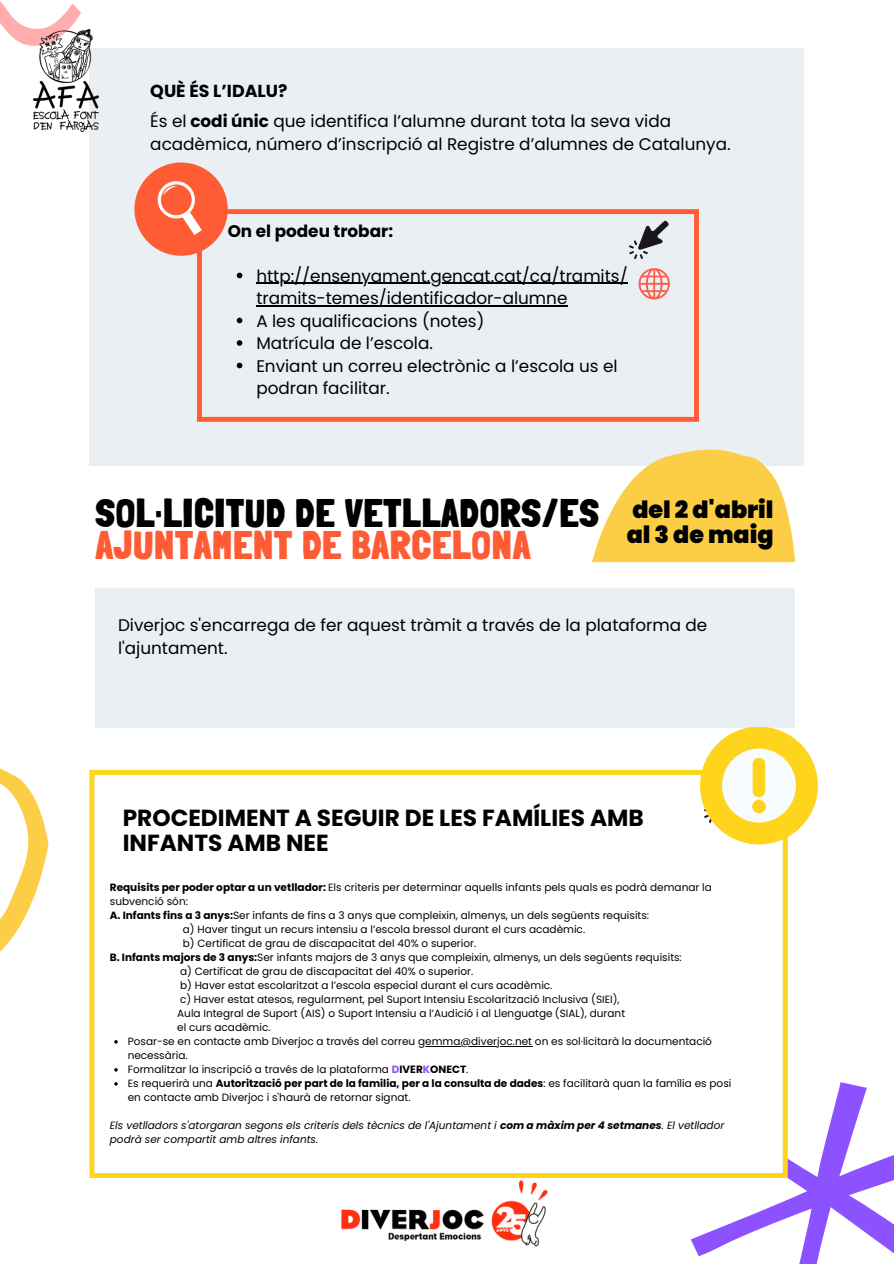
<style>
.page{position:relative;width:894px;height:1264px;background:#fff}
.page>*{position:absolute;margin:0;border:0;box-sizing:border-box;transform-origin:0 0}
.t1{font:900 39px "Londrina Solid";letter-spacing:.035em;color:#000}
.t2{font:900 39px "Londrina Solid";letter-spacing:.035em;color:#ff5b34}
.t3{font:900 23.7px/25.7px "Poppins";color:#000}
.t4{font:700 23.25px/24.8px "Poppins";color:#000}
.t5{font:700 17.4px "Poppins";color:#000}
.t6{font:16.8px/22.5px "Poppins";color:#000}
.t7{font:700 16.8px "Poppins";color:#000}
.t8{font:10.5px "Poppins";color:#000}
.t9{font:italic 10.5px/14px "Poppins";color:#000}
.t10{font:700 10.5px "Poppins";color:#000}
.s1{font-weight:700}
.s2{font-weight:700;color:#8c52ff}
.s3{font-weight:400}
</style>
<div class="page">
<svg style="left:0;top:1px;width:81px;height:45px"></svg>
<svg style="left:690px;top:1082px;width:203px;height:181px"></svg>
<svg style="left:0;top:768px;width:48px;height:184px"></svg>
<div style="left:89px;top:48px;width:715px;height:417px;background:#eaeff4"></div>
<svg style="left:197px;top:209px;width:501px;height:213px"></svg>
<div style="left:134px;top:162px;width:94px;height:94px;background:#ff5b34;border-radius:50%"></div>
<svg style="left:157px;top:181px;width:45px;height:54px"></svg>
<svg style="left:237px;top:273px;width:5px;height:5px"></svg>
<hr style="left:256px;top:283px;width:371px;height:1px;background:#000">
<hr style="left:256px;top:305px;width:311px;height:1px;background:#000">
<svg style="left:237px;top:318px;width:5px;height:5px"></svg>
<svg style="left:237px;top:340px;width:5px;height:6px"></svg>
<svg style="left:237px;top:363px;width:5px;height:5px"></svg>
<svg style="left:621px;top:217px;width:56px;height:82px"></svg>
<img style="left:329px;top:1177px;width:232px;height:70px">
<div style="left:96px;top:588px;width:698px;height:140px;background:#eaeff4"></div>
<svg style="left:591px;top:449px;width:204px;height:113px"></svg>
<svg style="left:89px;top:770px;width:698px;height:407px"></svg>
<div style="left:699px;top:726px;width:118px;height:118px;background:#ffd41d;border-radius:50%"></div>
<svg style="left:696px;top:748px;width:99px;height:78px"></svg>
<svg style="left:114px;top:1040px;width:4px;height:3px"></svg>
<hr style="left:418px;top:1046px;width:114px;height:1px;background:#000">
<svg style="left:114px;top:1068px;width:4px;height:3px"></svg>
<svg style="left:114px;top:1082px;width:4px;height:3px"></svg>
<img style="left:33px;top:30px;width:66px;height:101px">
<h3 class="t5" style="left:150px;top:79px;width:139px">QUÈ ÉS L’IDALU?</h3>
<h3 class="t6" style="left:150px;top:110px;width:581px">És el <span class="s1">codi únic</span> que identifica l’alumne durant tota la seva vida acadèmica, número d’inscripció al Registre d’alumnes de Catalunya.</h3>
<h3 class="t7" style="left:228px;top:219px;width:167px">On el podeu trobar:</h3>
<h3 class="t6" style="left:256px;top:264px;width:373px">http://ensenyament.gencat.cat/ca/tramits/ tramits-temes/identificador-alumne<br>A les qualificacions (notes)<br>Matrícula de l’escola.<br>Enviant un correu electrònic a l’escola us el podran facilitar.</h3>
<h1 class="t1" style="left:96px;top:489px;width:504px">SOL·LICITUD DE VETLLADORS/ES</h1>
<h1 class="t2" style="left:96px;top:522px;width:435px">AJUNTAMENT DE BARCELONA</h1>
<h2 class="t3" style="left:626px;top:496px;width:148px">del 2 d'abril al 3 de maig</h2>
<h3 class="t6" style="left:118px;top:614px;width:590px">Diverjoc s'encarrega de fer aquest tràmit a través de la plataforma de l'ajuntament.</h3>
<h3 class="t4" style="left:123px;top:805px;width:522px">PROCEDIMENT A SEGUIR DE LES FAMÍLIES AMB<br>INFANTS AMB NEE</h3>
<p class="t8" style="left:110px;top:880px;width:603px"><span class="s1">Requisits per poder optar a un vetllador:</span> Els criteris per determinar aquells infants pels quals es podrà demanar la</p>
<p class="t8" style="left:110px;top:894px;width:80px">subvenció són:</p>
<p class="t8" style="left:110px;top:908px;width:540px"><span class="s1">A. Infants fins a 3 anys:</span>Ser infants de fins a 3 anys que compleixin, almenys, un dels següents requisits:</p>
<p class="t8" style="left:183px;top:922px;width:404px">a) Haver tingut un recurs intensiu a l’escola bressol durant el curs acadèmic.</p>
<p class="t8" style="left:183px;top:936px;width:295px">b) Certificat de grau de discapacitat del 40% o superior.</p>
<p class="t8" style="left:110px;top:950px;width:573px"><span class="s1">B. Infants majors de 3 anys:</span>Ser infants majors de 3 anys que compleixin, almenys, un dels següents requisits:</p>
<p class="t8" style="left:180px;top:964px;width:295px">a) Certificat de grau de discapacitat del 40% o superior.</p>
<p class="t8" style="left:180px;top:978px;width:374px">b) Haver estat escolaritzat a l’escola especial durant el curs acadèmic.</p>
<p class="t8" style="left:180px;top:992px;width:441px">c) Haver estat atesos, regularment, pel Suport Intensiu Escolarització Inclusiva (SIEI),</p>
<p class="t8" style="left:177px;top:1006px;width:449px">Aula Integral de Suport (AIS) o Suport Intensiu a l’Audició i al Llenguatge (SIAL), durant</p>
<p class="t8" style="left:177px;top:1020px;width:95px">el curs acadèmic.</p>
<p class="t8" style="left:128px;top:1034px;width:585px">Posar-se en contacte amb Diverjoc a través del correu gemma@diverjoc.net on es sol·licitarà la documentació</p>
<p class="t8" style="left:128px;top:1048px;width:61px">necessària.</p>
<p class="t8" style="left:128px;top:1062px;width:342px">Formalitzar la inscripció a través de la plataforma <span class="s2">D</span><span class="s1">IVER</span><span class="s2">K</span><span class="s1">ONECT</span>.</p>
<p class="t10" style="left:128px;top:1076px;width:605px"><span class="s3">Es requerirà una</span> Autorització per part de la familia, per a la consulta de dades<span class="s3">: es facilitarà quan la família es posi</span></p>
<p class="t8" style="left:128px;top:1090px;width:284px">en contacte amb Diverjoc i s'haurà de retornar signat.</p>
<p class="t9" style="left:110px;top:1118px;width:616px">Els vetlladors s'atorgaran segons els criteris dels tècnics de l'Ajuntament i <span class="s1">com a màxim per 4 setmanes</span>. El vetllador podrà ser compartit amb altres infants.</p>
</div>
